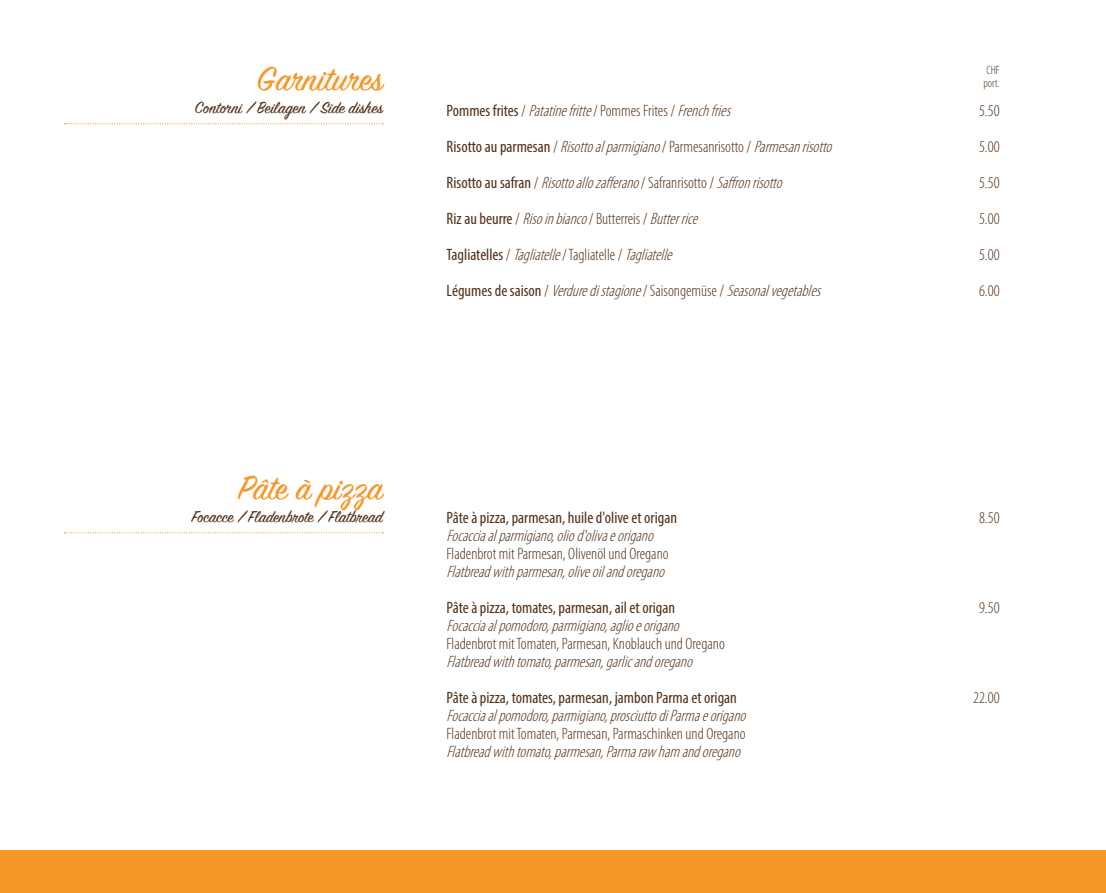
<style>
.page{position:relative;width:1106px;height:893px;background:#fff}
.page>*{position:absolute;margin:0;border:0;box-sizing:border-box;transform-origin:0 0}
.t1{font:37.5px "Sign Painter House Script";letter-spacing:-.005em;color:#f79727}
.t2{font:18px "Sign Painter House Script";color:#532f18}
.t3{font:italic 300 condensed 16.5px "Myriad Pro";color:#532f18}
.t4{font:300 condensed 16.5px "Myriad Pro";color:#532f18}
.t5{font:condensed 16.5px "Myriad Pro";color:#532f18}
.t6{font:300 condensed 12px/13.5px "Myriad Pro";color:#532f18}
.s1{font-weight:400;font-style:normal}
.s2{font-style:normal}
</style>
<div class="page">
<div style="left:0;top:850px;width:1106px;height:43px;background:#f79727"></div>
<svg style="left:64px;top:123px;width:319px;height:1px"></svg>
<svg style="left:64px;top:532px;width:319px;height:1px"></svg>
<h1 class="t1" style="left:257px;top:56px;width:127px">Garnitures</h1>
<p class="t2" style="left:195px;top:96px;width:190px">Contorni / Beilagen / Side dishes</p>
<p class="t6" style="left:983px;top:63px;width:18px">CHF port.</p>
<p class="t3" style="left:446px;top:102px;width:290px"><span class="s1">Pommes frites</span> <span class="s2">/</span> Patatinefritte<span class="s2">/ Pommes Frites /</span> Frenchfries</p>
<p class="t4" style="left:979px;top:102px;width:22px">5.50</p>
<p class="t3" style="left:446px;top:138px;width:391px"><span class="s1">R i s o t t o a u p a r m e s a n</span> <span class="s2">/</span> Risottoalparmigiano<span class="s2">/ P a r m e s a n r i s o t t o /</span> Parmesanrisotto</p>
<p class="t4" style="left:979px;top:138px;width:22px">5.00</p>
<p class="t3" style="left:446px;top:174px;width:341px"><span class="s1">R i s o t t o a u s a fr a n</span> <span class="s2">/</span> Risottoallozafferano<span class="s2">/ S a fr a n r i s o t t o /</span> Saffronrisotto</p>
<p class="t4" style="left:979px;top:174px;width:22px">5.50</p>
<p class="t3" style="left:446px;top:210px;width:257px"><span class="s1">R iz au beurre</span> <span class="s2">/</span> Risoinbianco<span class="s2">/ B utterreis /</span> Butterrice</p>
<p class="t4" style="left:979px;top:210px;width:22px">5.00</p>
<p class="t3" style="left:446px;top:246px;width:231px"><span class="s1">Tagliatelles</span> <span class="s2">/</span> Tagliatelle<span class="s2">/ Tagliatelle /</span> Tagliatelle</p>
<p class="t4" style="left:979px;top:246px;width:22px">5.00</p>
<p class="t3" style="left:446px;top:282px;width:380px"><span class="s1">L é g u m e s d e s a i s o n</span> <span class="s2">/</span> Verduredistagione<span class="s2">/ S a i s o n g e m ü s e /</span> Seasonalvegetables</p>
<p class="t4" style="left:979px;top:282px;width:22px">6.00</p>
<h1 class="t1" style="left:239px;top:465px;width:146px">Pâte à pizza</h1>
<p class="t2" style="left:192px;top:505px;width:192px">Focacce / Fladenbrote / Flatbread</p>
<p class="t5" style="left:446px;top:508px;width:232px">Pâte à pizza, parmesan, huile d'olive et origan</p>
<p class="t4" style="left:979px;top:509px;width:22px">8.50</p>
<p class="t3" style="left:446px;top:527px;width:213px">Focacciaalparmigiano,oliod'olivaeorigano</p>
<p class="t4" style="left:446px;top:545px;width:223px">Fladenbrot mit Parmesan, Olivenöl und Oregano</p>
<p class="t3" style="left:446px;top:563px;width:224px">Flatbreadwithparmesan,oliveoilandoregano</p>
<p class="t5" style="left:446px;top:598px;width:230px">Pâte à pizza, tomates, parmesan, ail et origan</p>
<p class="t4" style="left:979px;top:599px;width:22px">9.50</p>
<p class="t3" style="left:446px;top:617px;width:238px">Focacciaalpomodoro,parmigiano,aglioeorigano</p>
<p class="t4" style="left:446px;top:635px;width:280px">Fladenbrot mit Tomaten, Parmesan, Knoblauch und Oregano</p>
<p class="t3" style="left:446px;top:653px;width:252px">Flatbreadwithtomato,parmesan,garlicandoregano</p>
<p class="t5" style="left:446px;top:688px;width:292px">Pâte à pizza, tomates, parmesan, jambon Parma et origan</p>
<p class="t4" style="left:973px;top:689px;width:28px">22.00</p>
<p class="t3" style="left:446px;top:707px;width:305px">Focacciaalpomodoro,parmigiano,prosciuttodiParmaeorigano</p>
<p class="t4" style="left:446px;top:725px;width:300px">Fladenbrot mit Tomaten, Parmesan, Parmaschinken und Oregano</p>
<p class="t3" style="left:446px;top:743px;width:300px">Flatbreadwithtomato,parmesan,Parmarawham andoregano</p>
</div>
